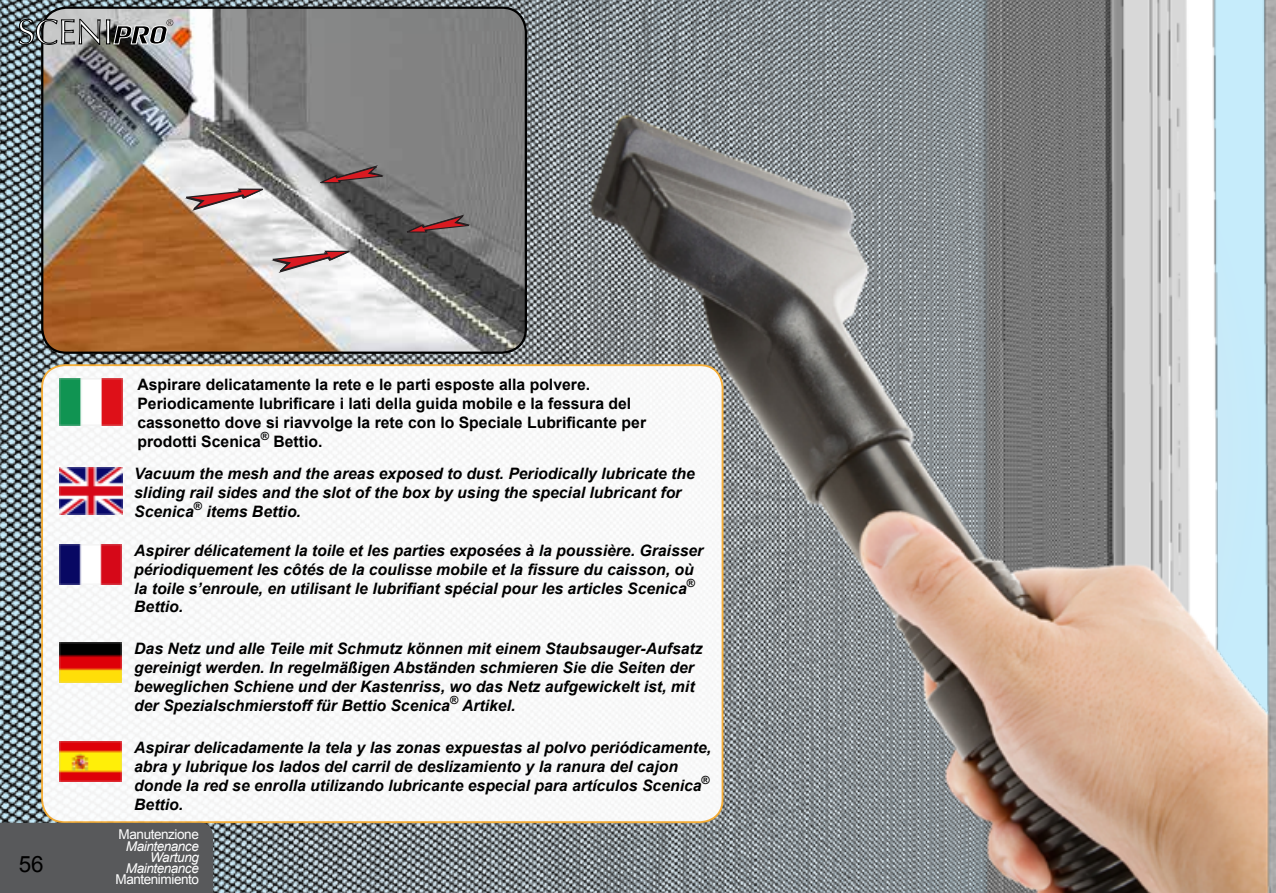
<style>
.page{position:relative;width:1276px;height:893px;background:#fff}
.page>*{position:absolute;margin:0;border:0;box-sizing:border-box;transform-origin:0 0}
.t1{font:22.5px "Arial";color:#000}
.t2{font:italic 700 15.75px/18.9px "Arial";color:#000}
.t3{font:700 15.75px/18.9px "Arial";color:#000}
.t4{font:italic 13.5px/11.2px "Arial";letter-spacing:-.03em;color:#fff;text-align:right}
.t5{font:13.5px "Arial";letter-spacing:-.03em;color:#fff}
</style>
<div class="page">
<img style="left:0;top:0;width:1276px;height:893px">
<img style="left:42px;top:8px;width:484px;height:345px">
<div style="left:41px;top:7px;width:486px;height:347px;border:2px solid #000;border-radius:24px"></div>
<svg style="left:178px;top:179px;width:95px;height:33px"></svg>
<svg style="left:398px;top:213px;width:78px;height:27px"></svg>
<svg style="left:264px;top:241px;width:96px;height:33px"></svg>
<svg style="left:312px;top:164px;width:77px;height:27px"></svg>
<div style="left:42px;top:365px;width:680px;height:457px;background:#f8f8f8;border-radius:23px"></div>
<div style="left:41px;top:364px;width:682px;height:459px;border:2px solid #fbb034;border-radius:23px"></div>
<img style="left:60px;top:379px;width:63px;height:47px">
<img style="left:59px;top:468px;width:63px;height:47px">
<img style="left:59px;top:643px;width:63px;height:40px">
<img style="left:59px;top:544px;width:63px;height:40px">
<img style="left:59px;top:742px;width:63px;height:40px">
<div style="left:0;top:823px;width:213px;height:70px;background:#58595b"></div>
<svg style="left:18px;top:19px;width:155px;height:26px"></svg>
<h1 class="t1" style="left:19px;top:850px;width:27px">56</h1>
<p class="t3" style="left:137px;top:376px;width:510px">Aspirare delicatamente la rete e le parti esposte alla polvere.<br>Periodicamente lubrificare i lati della guida mobile e la fessura del cassonetto dove si riavvolge la rete con lo Speciale Lubrificante per prodotti Scenica<sup>®</sup> Bettio.</p>
<p class="t2" style="left:134px;top:464px;width:562px">Vacuum the mesh and the areas exposed to dust. Periodically lubricate the sliding rail sides and the slot of the box by using the special lubricant for<br>Scenica<sup>®</sup> items Bettio.</p>
<p class="t2" style="left:134px;top:541px;width:571px">Aspirer délicatement la toile et les parties exposées à la poussière. Graisser périodiquement les côtés de la coulisse mobile et la fissure du caisson, où la toile s’enroule, en utilisant le lubrifiant spécial pour les articles Scenica<sup>® </sup>Bettio.</p>
<p class="t2" style="left:134px;top:640px;width:570px">Das Netz und alle Teile mit Schmutz können mit einem Staubsauger-Aufsatz gereinigt werden. In regelmäßigen Abständen schmieren Sie die Seiten der beweglichen Schiene und der Kastenriss, wo das Netz aufgewickelt ist, mit der Spezialschmierstoff für Bettio Scenica<sup>®</sup> Artikel.</p>
<p class="t2" style="left:134px;top:738px;width:578px">Aspirar delicadamente la tela y las zonas expuestas al polvo periódicamente, abra y lubrique los lados del carril de deslizamiento y la ranura del cajon donde la red se enrolla utilizando lubricante especial para artículos Scenica<sup>® </sup>Bettio.</p>
<p class="t5" style="left:119px;top:826px;width:82px">Manutenzione</p>
<p class="t4" style="left:126px;top:840px;width:75px">Maintenance<br>Wartung<br>Maintenance</p>
<p class="t5" style="left:115px;top:871px;width:85px">Mantenimiento</p>
</div>
